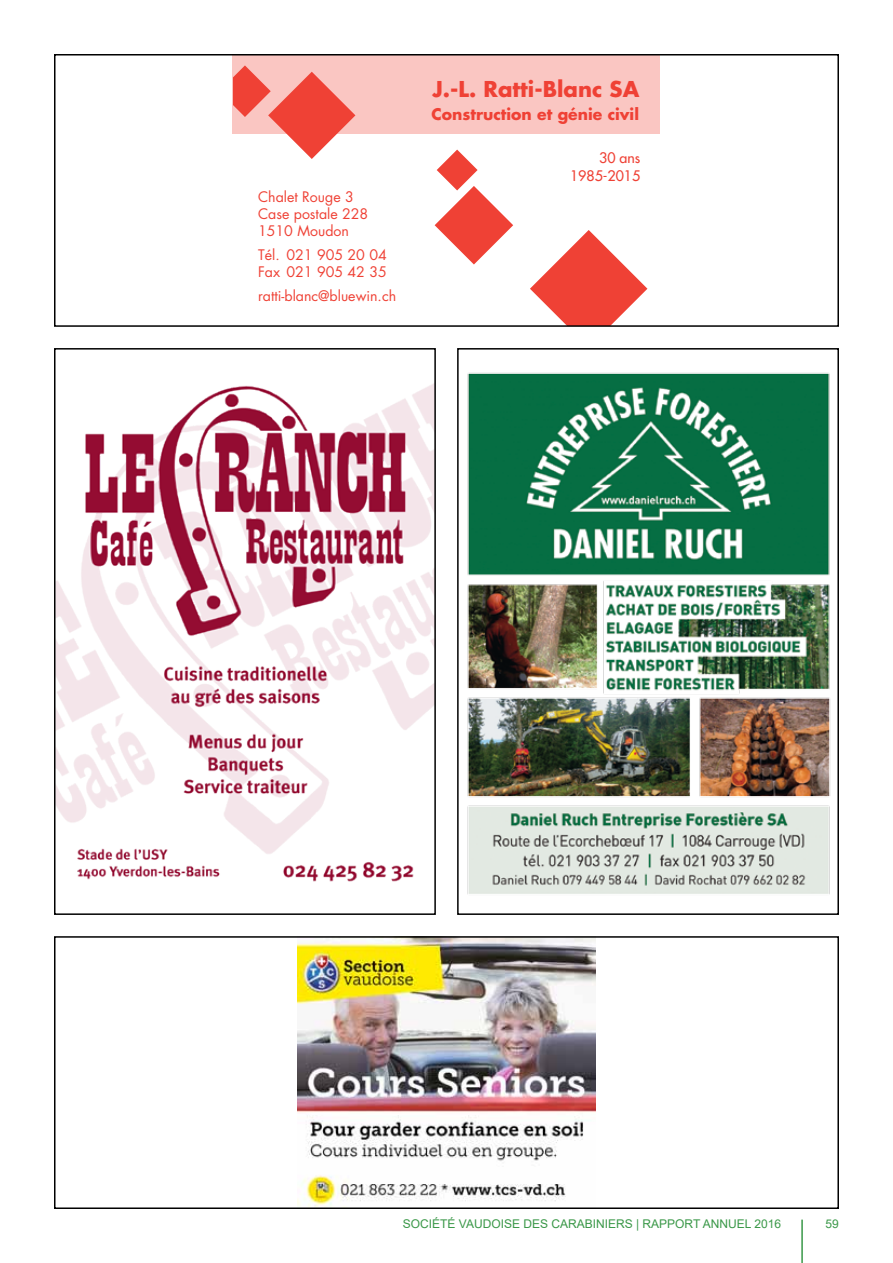
<style>
.page{position:relative;width:893px;height:1263px;background:#fff}
.page>*{position:absolute;margin:0;border:0;box-sizing:border-box;transform-origin:0 0}
.t1{font:700 21.3px "Futura";color:#ef4135}
.t2{font:700 15.6px "Futura";color:#ef4135}
.t3{font:14.25px/16.8px "Futura";color:#ef4135}
.t4{font:14.25px/17.7px "Futura";color:#ef4135;text-align:right}
.t5{font:12px "Arial";color:#3a9848}
</style>
<div class="page">
<hr style="left:801px;top:1219px;width:2px;height:44px;background:#3a9848">
<img style="left:57px;top:384px;width:376px;height:498px">
<div style="left:54px;top:348px;width:382px;height:567px;border:2px solid #000"></div>
<img style="left:467px;top:372px;width:364px;height:522px">
<div style="left:457px;top:348px;width:382px;height:567px;border:2px solid #000"></div>
<img style="left:298px;top:939px;width:297px;height:267px">
<div style="left:54px;top:936px;width:785px;height:273px;border:2px solid #000"></div>
<div style="left:233px;top:55px;width:427px;height:79px;background:#fac6c2"></div>
<svg style="left:530px;top:230px;width:117px;height:94px"></svg>
<svg style="left:435px;top:150px;width:78px;height:114px"></svg>
<svg style="left:233px;top:65px;width:122px;height:94px"></svg>
<div style="left:54px;top:54px;width:785px;height:273px;border:2px solid #000"></div>
<p class="t3" style="left:258px;top:188px;width:112px">Chalet Rouge 3<br>Case postale 228<br>1510 Moudon</p>
<p class="t3" style="left:258px;top:246px;width:130px">Tél. 021 905 20 04<br>Fax 021 905 42 35</p>
<p class="t3" style="left:258px;top:288px;width:140px">ratti-blanc@bluewin.ch</p>
<p class="t1" style="left:432px;top:74px;width:208px">J.-L. Ratti-Blanc SA</p>
<p class="t2" style="left:431px;top:103px;width:209px">Construction et génie civil</p>
<p class="t4" style="left:570px;top:149px;width:72px">30 ans<br>1985-2015</p>
<p class="t5" style="left:403px;top:1216px;width:380px">SOCIÉTÉ VAUDOISE DES CARABINIERS | RAPPORT ANNUEL 2016</p>
<p class="t5" style="left:826px;top:1216px;width:15px">59</p>
</div>
